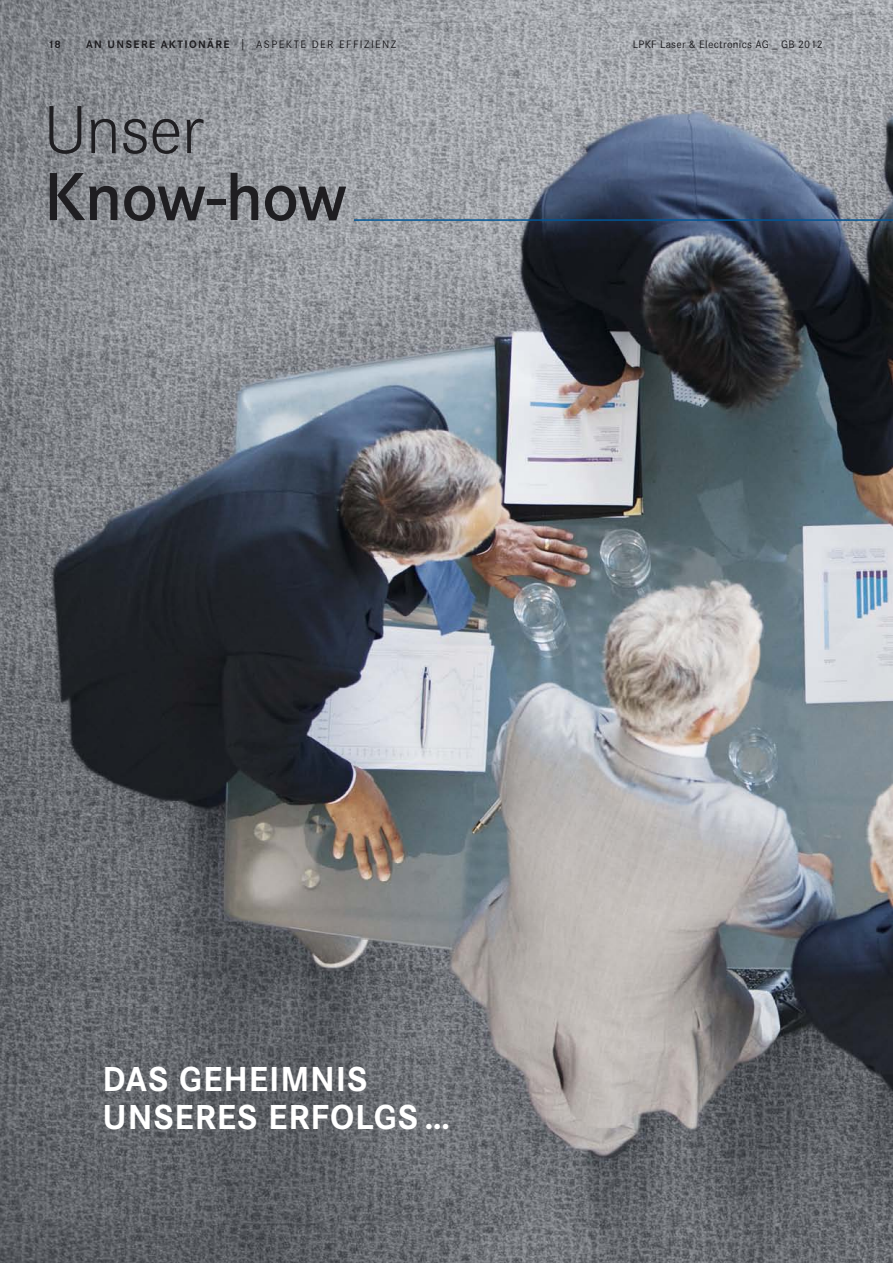
<style>
.page{position:relative;width:893px;height:1263px;background:#fff}
.page>*{position:absolute;margin:0;border:0;box-sizing:border-box;transform-origin:0 0}
.t1{font:600 70.5px "Corporate S";letter-spacing:-.01em;color:#1f1e21}
.t2{font:300 70.5px "Corporate S";letter-spacing:-.01em;color:#1f1e21}
.t3{font:700 36px/38.2px "Corporate S";letter-spacing:.025em;color:#fff}
.t4{font:11.25px "Corporate S";letter-spacing:.125em;color:#1f1e21}
.t5{font:11.25px "Corporate S";letter-spacing:.025em;color:#1f1e21}
.t6{font:700 11.25px "Corporate S";color:#1f1e21}
.s1{font-weight:700}
.s2{font-weight:300;font-size:13.5px}
</style>
<div class="page">
<img style="left:0;top:0;width:893px;height:1263px">
<hr style="left:354px;top:219px;width:539px;height:2px;background:#005595">
<p class="t6" style="left:48px;top:37px;width:14px">18</p>
<p class="t4" style="left:86px;top:37px;width:312px"><span class="s1">AN UNSERE AKTIONÄRE</span> <span class="s2">|</span> ASPEKTE DER EFFIZIENZ</p>
<p class="t5" style="left:633px;top:37px;width:191px">LPKF Laser &amp; Electronics AG _ GB 2012</p>
<h1 class="t2" style="left:44px;top:88px;width:161px">Unser</h1>
<h1 class="t1" style="left:44px;top:154px;width:305px">Know-how</h1>
<h2 class="t3" style="left:102px;top:1059px;width:349px">DAS GEHEIMNIS<br>UNSERES ERFOLGS …</h2>
</div>
